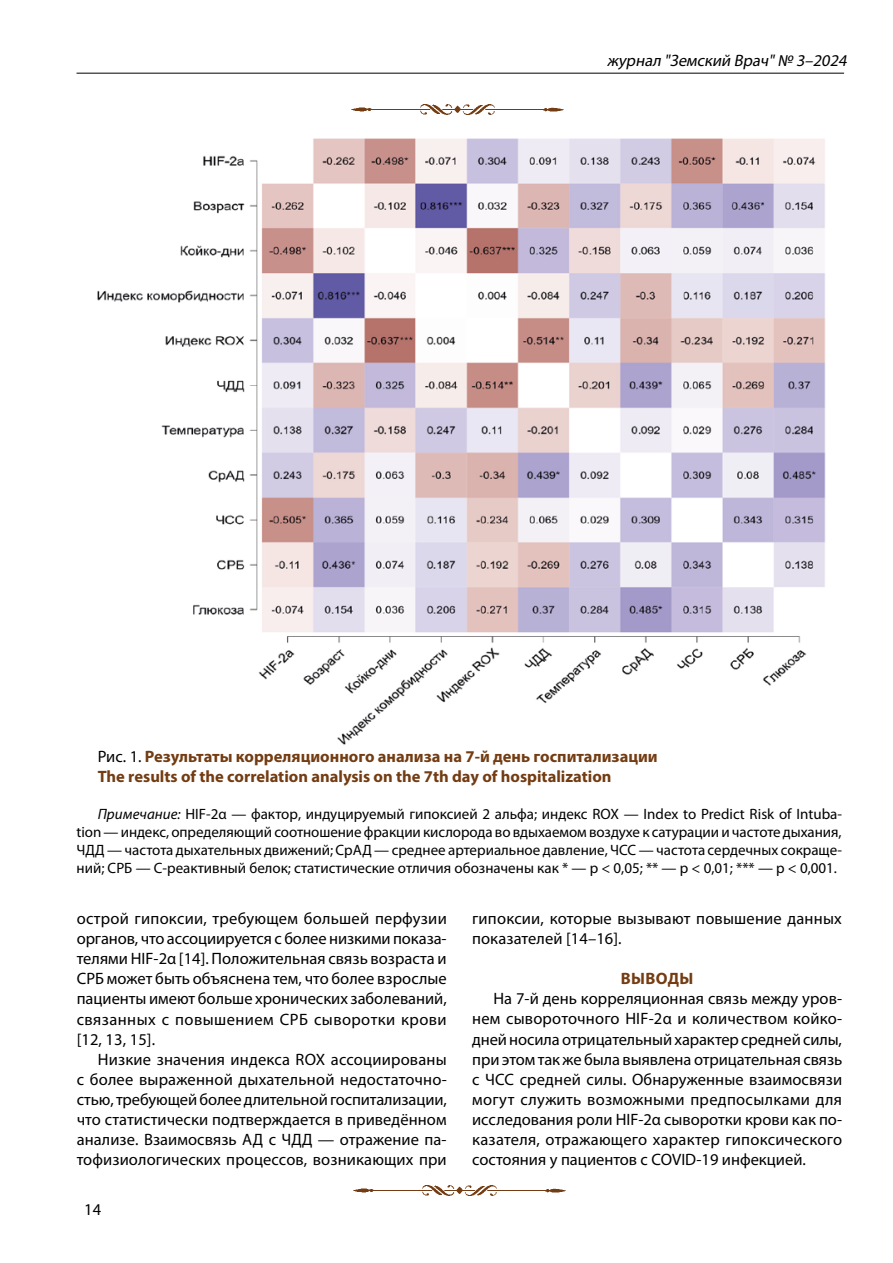
<style>
.page{position:relative;width:893px;height:1263px;background:#fff}
.page>*{position:absolute;margin:0;border:0;box-sizing:border-box;transform-origin:0 0}
.t1{font:16.5px/20.1px "Myriad Pro";letter-spacing:.01em;color:#000;text-align:justify}
.t2{font:700 16.5px/19.5px "Myriad Pro";color:#733c12}
.t3{font:italic 16.5px "Myriad Pro";color:#000}
.t4{font:15px/18px "Myriad Pro";color:#000;text-align:justify}
.s1{font-weight:400;color:#000}
.s2{font-style:italic}
</style>
<div class="page">
<img style="left:352px;top:105px;width:212px;height:9px">
<img style="left:353px;top:1186px;width:212px;height:9px">
<hr style="left:77px;top:73px;width:767px;height:1px;background:#000">
<img style="left:97px;top:138px;width:729px;height:607px">
<p class="t3" style="left:607px;top:50px;width:245px">журнал "Земский Врач"№ 3–2024</p>
<p class="t2" style="left:98px;top:746px;width:561px"><span class="s1">Рис. 1.</span> Результаты корреляционного анализа на 7-й день госпитализации<br>The results of the correlation analysis on the 7th day of hospitalization</p>
<p class="t4" style="left:77px;top:805px;width:767px;text-indent:21px"><span class="s2">Примечание:</span> HIF-2α — фактор, индуцируемый гипоксией 2 альфа; индекс ROX — Index to Predict Risk of Intuba&shy;tion — индекс, определяющий соотношение фракции кислорода во вдыхаемом воздухе к сатурации и частоте дыхания, ЧДД — частота дыхательных движений; СрАД — среднее артериальное давление, ЧСС — частота сердечных сокраще&shy;ний; СРБ — С-реактивный белок; статистические отличия обозначены как * — p &lt; 0,05; ** — p &lt; 0,01; *** — p &lt; 0,001.</p>
<p class="t1" style="left:77px;top:908px;width:372px">острой гипоксии, требующем большей перфузии органов, что ассоциируется с более низкими показа&shy;телями HIF-2α [14]. Положительная связь возраста и СРБ может быть объяснена тем, что более взрослые пациенты имеют больше хронических заболеваний, связанных с повышением СРБ сыворотки крови [12, 13, 15].</p>
<p class="t1" style="left:77px;top:1049px;width:372px;text-indent:21px">Низкие значения индекса ROX ассоциированы с более выраженной дыхательной недостаточно&shy;стью, требующей более длительной госпитализации, что статистически подтверждается в приведённом анализе. Взаимосвязь АД с ЧДД — отражение па&shy;тофизиологических процессов, возникающих при</p>
<p class="t1" style="left:472px;top:908px;width:371px">гипоксии, которые вызывают повышение данных показателей [14–16].</p>
<p class="t2" style="left:621px;top:968px;width:74px">ВЫВОДЫ</p>
<p class="t1" style="left:472px;top:988px;width:372px;text-indent:21px">На 7-й день корреляционная связь между уров&shy;нем сывороточного HIF-2α и количеством койко&shy;дней носила отрицательный характер средней силы, при этом так же была выявлена отрицательная связь с ЧСС средней силы. Обнаруженные взаимосвязи могут служить возможными предпосылками для исследования роли HIF-2α сыворотки крови как по&shy;казателя, отражающего характер гипоксического состояния у пациентов с COVID-19 инфекцией.</p>
<p class="t1" style="left:84px;top:1199px;width:18px">14</p>
</div>
